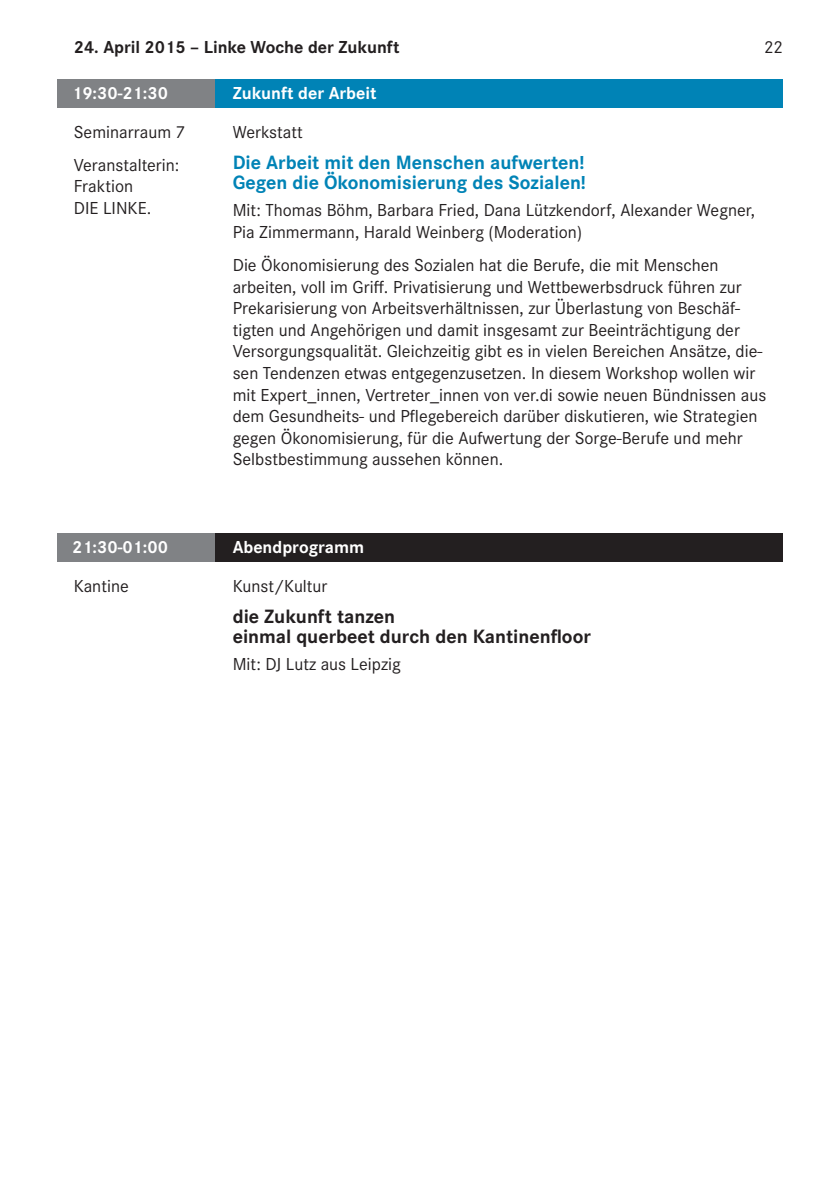
<style>
.page{position:relative;width:840px;height:1191px;background:#fff}
.page>*{position:absolute;margin:0;border:0;box-sizing:border-box;transform-origin:0 0}
.t1{font:700 20px/20px "Corporate S";color:#0083b6}
.t2{font:700 20px/20px "Corporate S";color:#231f20}
.t3{font:18px/21.6px "Corporate S";color:#231f20}
.t4{font:700 18px "Corporate S";color:#fff}
.t5{font:700 18px "Corporate S";color:#231f20}
</style>
<div class="page">
<div style="left:57px;top:79px;width:158px;height:29px;background:#808285"></div>
<div style="left:215px;top:79px;width:567px;height:29px;background:#0083b6"></div>
<div style="left:57px;top:533px;width:158px;height:29px;background:#808285"></div>
<div style="left:215px;top:533px;width:567px;height:29px;background:#231f20"></div>
<p class="t5" style="left:74px;top:37px;width:327px">24. April 2015 – Linke Woche der Zukunft</p>
<p class="t3" style="left:763px;top:37px;width:21px">22</p>
<p class="t4" style="left:72px;top:82px;width:97px">19:30-21:30</p>
<p class="t3" style="left:74px;top:115px;width:113px;line-height:33px">Seminarraum 7<br>Veranstalterin:</p>
<p class="t3" style="left:74px;top:176px;width:79px">Fraktion<br>DIE LINKE.</p>
<p class="t4" style="left:72px;top:536px;width:97px">21:30-01:00</p>
<p class="t3" style="left:74px;top:575px;width:57px">Kantine</p>
<p class="t4" style="left:232px;top:82px;width:145px">Zukunft der Arbeit</p>
<p class="t3" style="left:232px;top:121px;width:72px">Werkstatt</p>
<p class="t1" style="left:232px;top:153px;width:354px">Die Arbeit mit den Menschen aufwerten!<br>Gegen die Ökonomisierung des Sozialen!</p>
<p class="t3" style="left:232px;top:200px;width:523px">Mit: Thomas Böhm, Barbara Fried, Dana Lützkendorf, Alexander Wegner,<br>Pia Zimmermann, Harald Weinberg (Moderation)</p>
<p class="t3" style="left:232px;top:254px;width:534px">Die Ökonomisierung des Sozialen hat die Berufe, die mit Menschen arbeiten, voll im Griff. Privatisierung und Wettbewerbsdruck führen zur Prekarisierung von Arbeitsverhältnissen, zur Überlastung von Beschäf&shy;tigten und Angehörigen und damit insgesamt zur Beeinträchtigung der Versorgungsqualität. Gleichzeitig gibt es in vielen Bereichen Ansätze, die&shy;sen Tendenzen etwas entgegenzusetzen. In diesem Workshop wollen wir mit Expert_innen, Vertreter_innen von ver.di sowie neuen Bündnissen aus dem Gesundheits- und Pflegebereich darüber diskutieren, wie Strategien gegen Ökonomisierung, für die Aufwertung der Sorge-Berufe und mehr Selbstbestimmung aussehen können.</p>
<p class="t4" style="left:232px;top:536px;width:133px">Abendprogramm</p>
<p class="t3" style="left:232px;top:575px;width:96px">Kunst/Kultur</p>
<p class="t2" style="left:232px;top:607px;width:359px">die Zukunft tanzen<br>einmal querbeet durch den Kantinenfloor</p>
<p class="t3" style="left:232px;top:654px;width:170px">Mit: DJ Lutz aus Leipzig</p>
</div>
